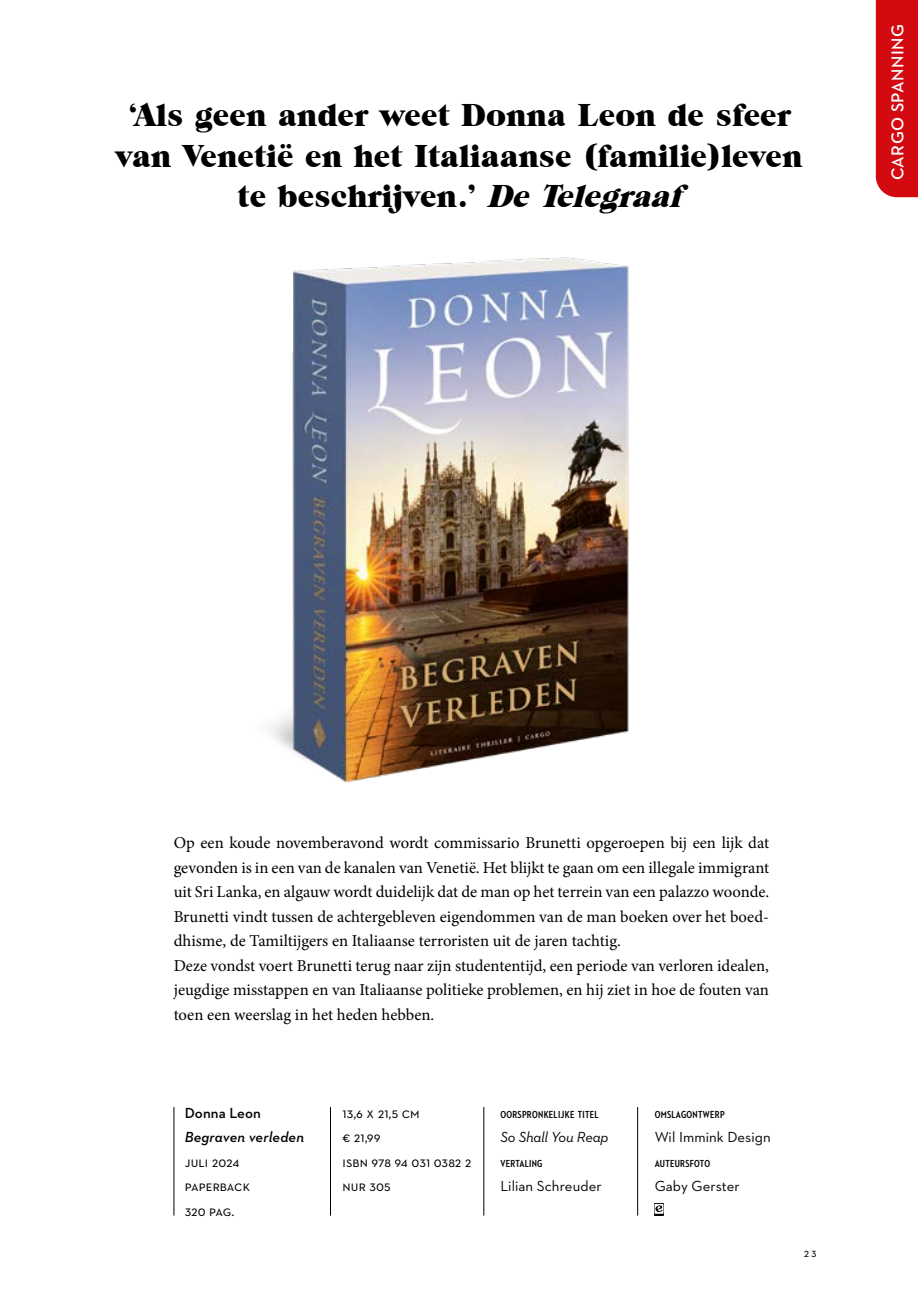
<style>
.page{position:relative;width:918px;height:1290px;background:#fff}
.page>*{position:absolute;margin:0;border:0;box-sizing:border-box;transform-origin:0 0}
.t1{font:32.02px/40.2px "Grouch IT Cby BT";color:#000;text-align:center}
.t2{font:600 17.5px "Neutraface 2 Text";letter-spacing:.03em;color:#fff}
.t3{font:16.62px/24.5px "Minion Pro";color:#000}
.t4{font:14.88px/24.5px "Neutraface 2 Text";letter-spacing:.005em;color:#000}
.t5{font:italic 600 14.88px "Neutraface 2 Text";letter-spacing:.005em;color:#000}
.t6{font:italic 14.88px "Neutraface 2 Text";letter-spacing:-.015em;color:#000}
.t7{font:600 14.88px "Neutraface 2 Text";letter-spacing:.005em;color:#000}
.t8{font:12.25px "Neutraface 2 Text";color:#000}
.t9{font:700 10.33px "Neutraface 2 Condensed";letter-spacing:.03em;color:#000}
.s1{font-style:italic}
</style>
<div class="page">
<div style="left:876px;top:0;width:42px;height:197px;background:#d40a11"></div>
<hr style="left:174px;top:1107px;width:1px;height:108px;background:#000">
<hr style="left:330px;top:1107px;width:1px;height:108px;background:#000">
<hr style="left:483px;top:1107px;width:1px;height:108px;background:#000">
<hr style="left:637px;top:1107px;width:1px;height:108px;background:#000">
<img style="left:270px;top:257px;width:359px;height:526px">
<svg style="left:655px;top:1203px;width:8px;height:12px"></svg>
<h1 class="t1" style="left:115px;top:95px;width:689px">‘Als geen ander weet Donna Leon de sfeer van Venetië en het Italiaanse (familie)leven te beschrijven.’ <span class="s1">DeTelegraaf</span></h1>
<p class="t2" style="left:886px;top:180px;width:158px;rotate:-90deg">CARGO SPANNING</p>
<p class="t3" style="left:174px;top:831px;width:597px">Op een koude novemberavond wordt commissario Brunetti opgeroepen bij een lijk dat gevonden is in een van de kanalen van Venetië. Het blijkt te gaan om een illegale immigrant uit Sri Lanka, en algauw wordt duidelijk dat de man op het terrein van een palazzo woonde.<br>Brunetti vindt tussen de achtergebleven eigendommen van de man boeken over het boed&shy;dhisme, de Tamiltijgers en Italiaanse terroristen uit de jaren tachtig.<br>Deze vondst voert Brunetti terug naar zijn studententijd, een periode van verloren idealen, jeugdige misstappen en van Italiaanse politieke problemen, en hij ziet in hoe de fouten van toen een weerslag in het heden hebben.</p>
<p class="t7" style="left:185px;top:1103px;width:78px">Donna Leon</p>
<p class="t5" style="left:185px;top:1128px;width:121px">Begraven verleden</p>
<p class="t4" style="left:185px;top:1149px;width:67px">Juli 2024<br>Paperback<br>320 pag.</p>
<p class="t4" style="left:343px;top:1100px;width:130px">13,6 x 21,5 cm<br>€ 21,99<br>isbn 978 94 031 0382 2 nur 305</p>
<p class="t9" style="left:500px;top:1108px;width:100px">OORSPRONKELIJKE TITEL</p>
<p class="t6" style="left:500px;top:1128px;width:109px">So Shall You Reap</p>
<p class="t9" style="left:500px;top:1157px;width:44px">VERTALING</p>
<p class="t4" style="left:500px;top:1174px;width:103px">Lilian Schreuder</p>
<p class="t9" style="left:655px;top:1108px;width:71px">OMSLAGONTWERP</p>
<p class="t4" style="left:655px;top:1125px;width:117px">Wil Immink Design</p>
<p class="t9" style="left:655px;top:1157px;width:57px">AUTEURSFOTO</p>
<p class="t4" style="left:655px;top:1174px;width:87px">Gaby Gerster</p>
<p class="t8" style="left:803px;top:1245px;width:15px">23</p>
</div>
